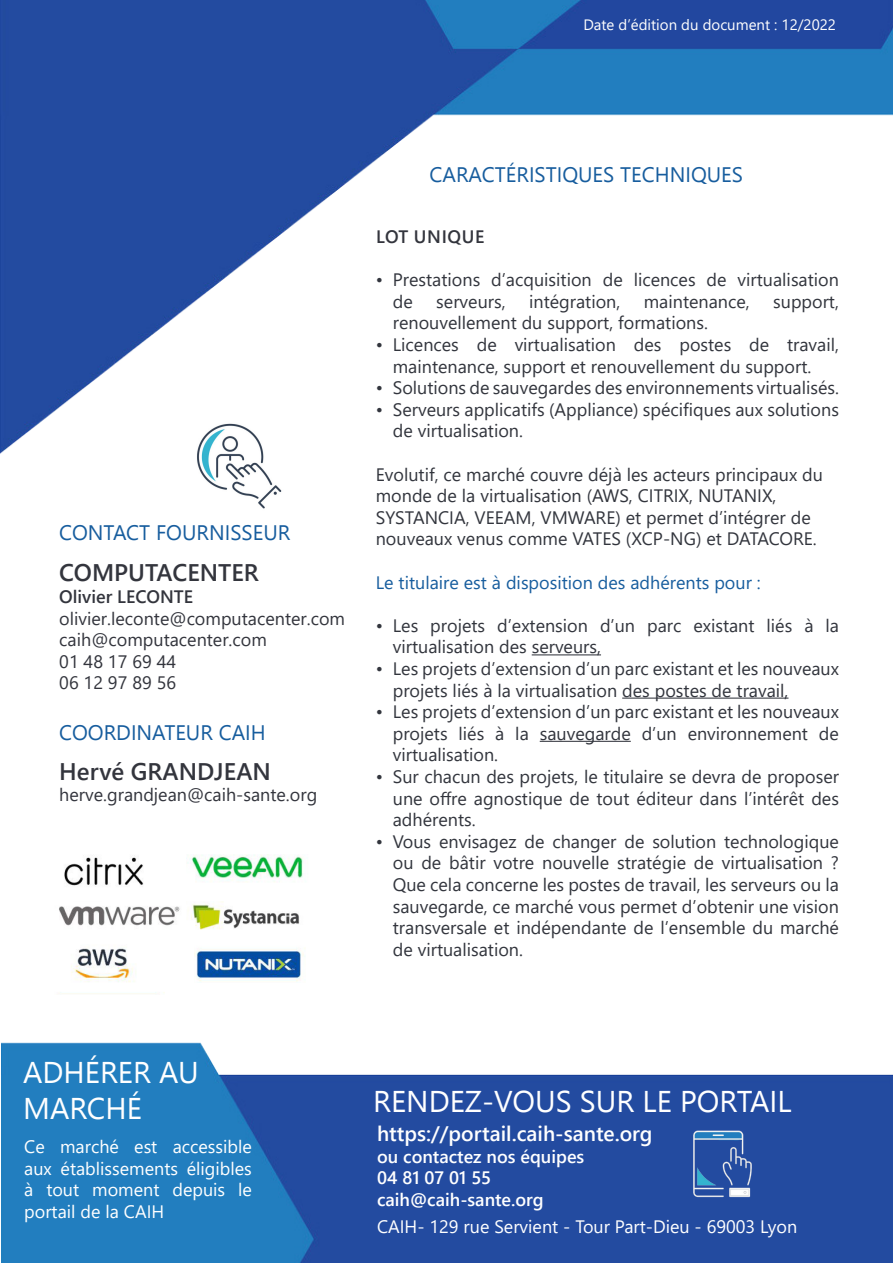
<style>
.page{position:relative;width:893px;height:1263px;background:#fff}
.page>*{position:absolute;margin:0;border:0;box-sizing:border-box;transform-origin:0 0}
.t1{font:600 24px "Segoe UI";color:#33353d}
.t2{font:600 21px "Segoe UI";color:#fff}
.t3{font:18px/21.6px "Segoe UI";color:#32353d}
.t4{font:18px/21.6px "Segoe UI";color:#fff;text-align:justify}
.t5{font:18px "Segoe UI";color:#33353d}
.t6{font:600 18px "Segoe UI";color:#fff}
.t7{font:18px "Segoe UI";color:#175d9e}
.t8{font:600 18px "Segoe UI";color:#33353d}
.t9{font:600 18px "Segoe UI";letter-spacing:.035em;color:#33353d}
.t10{font:15px "Segoe UI";color:#fff}
</style>
<div class="page">
<img style="left:0;top:0;width:893px;height:454px">
<img style="left:1px;top:1042px;width:892px;height:221px">
<hr style="left:532px;top:654px;width:69px;height:1px;background:#32353d">
<hr style="left:622px;top:698px;width:166px;height:1px;background:#32353d">
<hr style="left:540px;top:741px;width:91px;height:1px;background:#32353d">
<img style="left:188px;top:419px;width:98px;height:90px">
<img style="left:680px;top:1123px;width:86px;height:82px">
<img style="left:59px;top:854px;width:244px;height:76px">
<img style="left:60px;top:948px;width:105px;height:46px">
<img style="left:194px;top:949px;width:110px;height:33px">
<svg style="left:430px;top:163px;width:183px;height:21px"></svg>
<div style="left:88px;top:1055px;width:63px;height:28px;background:#227ebf"></div>
<svg style="left:160px;top:1062px;width:36px;height:22px"></svg>
<svg style="left:130px;top:1091px;width:11px;height:28px"></svg>
<div style="left:376px;top:1091px;width:194px;height:21px;background:#234ba0"></div>
<svg style="left:582px;top:1091px;width:52px;height:21px"></svg>
<svg style="left:645px;top:1091px;width:26px;height:21px"></svg>
<div style="left:683px;top:1091px;width:108px;height:21px;background:#234ba0"></div>
<svg style="left:621px;top:167px;width:121px;height:17px"></svg>
<svg style="left:24px;top:1062px;width:58px;height:21px"></svg>
<div style="left:26px;top:1098px;width:98px;height:22px;background:#227ebf"></div>
<p class="t10" style="left:583px;top:11px;width:254px">Date d’édition du document : 12/2022</p>
<p class="t1" style="left:59px;top:550px;width:201px">COMPUTACENTER</p>
<p class="t8" style="left:59px;top:579px;width:135px">Olivier LECONTE</p>
<p class="t5" style="left:59px;top:601px;width:287px">olivier.leconte@computacenter.com</p>
<p class="t5" style="left:59px;top:623px;width:209px">caih@computacenter.com</p>
<p class="t5" style="left:59px;top:644px;width:118px">01 48 17 69 44</p>
<p class="t5" style="left:59px;top:666px;width:118px">06 12 97 89 56</p>
<p class="t1" style="left:59px;top:748px;width:213px">Hervé GRANDJEAN</p>
<p class="t5" style="left:59px;top:778px;width:259px">herve.grandjean@caih-sante.org</p>
<p class="t9" style="left:376px;top:219px;width:110px">LOT UNIQUE</p>
<p class="t3" style="left:393px;top:267px;width:448px;text-indent:-17px">• Prestations d’acquisition de licences de virtualisation de</p>
<p class="t3" style="left:436px;top:289px;width:71px">serveurs,</p>
<p class="t3" style="left:529px;top:289px;width:93px">intégration,</p>
<p class="t3" style="left:644px;top:289px;width:107px">maintenance,</p>
<p class="t3" style="left:773px;top:289px;width:67px">support,</p>
<p class="t3" style="left:393px;top:310px;width:317px">renouvellement du support, formations.</p>
<p class="t3" style="left:376px;top:332px;width:465px;text-align:center">• Licences de virtualisation des postes de travail, maintenance, support et renouvellement du support.</p>
<p class="t3" style="left:376px;top:375px;width:465px">• Solutions de sauvegardes des environnements virtualisés.</p>
<p class="t3" style="left:393px;top:397px;width:448px;text-indent:-17px">• Serveurs applicatifs (Appliance) spécifiques aux solutions de virtualisation.</p>
<p class="t3" style="left:376px;top:462px;width:449px">Evolutif, ce marché couvre déjà les acteurs principaux du</p>
<p class="t3" style="left:376px;top:483px;width:402px">monde de la virtualisation (AWS, CITRIX, NUTANIX,</p>
<p class="t3" style="left:376px;top:505px;width:436px">SYSTANCIA, VEEAM, VMWARE) et permet d’intégrer de</p>
<p class="t3" style="left:376px;top:526px;width:443px">nouveaux venus comme VATES (XCP-NG) et DATACORE.</p>
<p class="t7" style="left:376px;top:565px;width:386px">Le titulaire est à disposition des adhérents pour :</p>
<p class="t3" style="left:393px;top:613px;width:448px;text-indent:-17px">• Les projets d’extension d’un parc existant liés à la virtualisation des serveurs,</p>
<p class="t3" style="left:393px;top:656px;width:448px;text-indent:-17px">• Les projets d’extension d’un parc existant et les nouveaux projets liés à la virtualisation des postes de travail,</p>
<p class="t3" style="left:393px;top:699px;width:448px;text-align:justify;text-indent:-17px">• Les projets d’extension d’un parc existant et les nouveaux projets liés à la sauvegarde d’un environnement de virtualisation.</p>
<p class="t3" style="left:393px;top:764px;width:448px;text-align:justify;text-indent:-17px">• Sur chacun des projets, le titulaire se devra de proposer une offre agnostique de tout éditeur dans l’intérêt des adhérents.</p>
<p class="t3" style="left:393px;top:829px;width:448px;text-align:justify;text-indent:-17px">• Vous envisagez de changer de solution technologique ou de bâtir votre nouvelle stratégie de virtualisation ?<br>Que cela concerne les postes de travail, les serveurs ou la sauvegarde, ce marché vous permet d’obtenir une vision transversale et indépendante de l’ensemble du marché de virtualisation.</p>
<p class="t4" style="left:24px;top:1134px;width:229px">Ce marché est accessible aux établissements éligibles à tout moment depuis le portail de la CAIH</p>
<p class="t2" style="left:377px;top:1114px;width:277px">https://portail.caih-sante.org</p>
<p class="t6" style="left:377px;top:1139px;width:209px">ou contactez nos équipes</p>
<p class="t6" style="left:377px;top:1161px;width:116px">04 81 07 01 55</p>
<p class="t6" style="left:377px;top:1182px;width:168px">caih@caih-sante.org</p>
<p class="t4" style="left:377px;top:1215px;width:422px">CAIH- 129 rue Servient - Tour Part-Dieu - 69003 Lyon</p>
</div>
